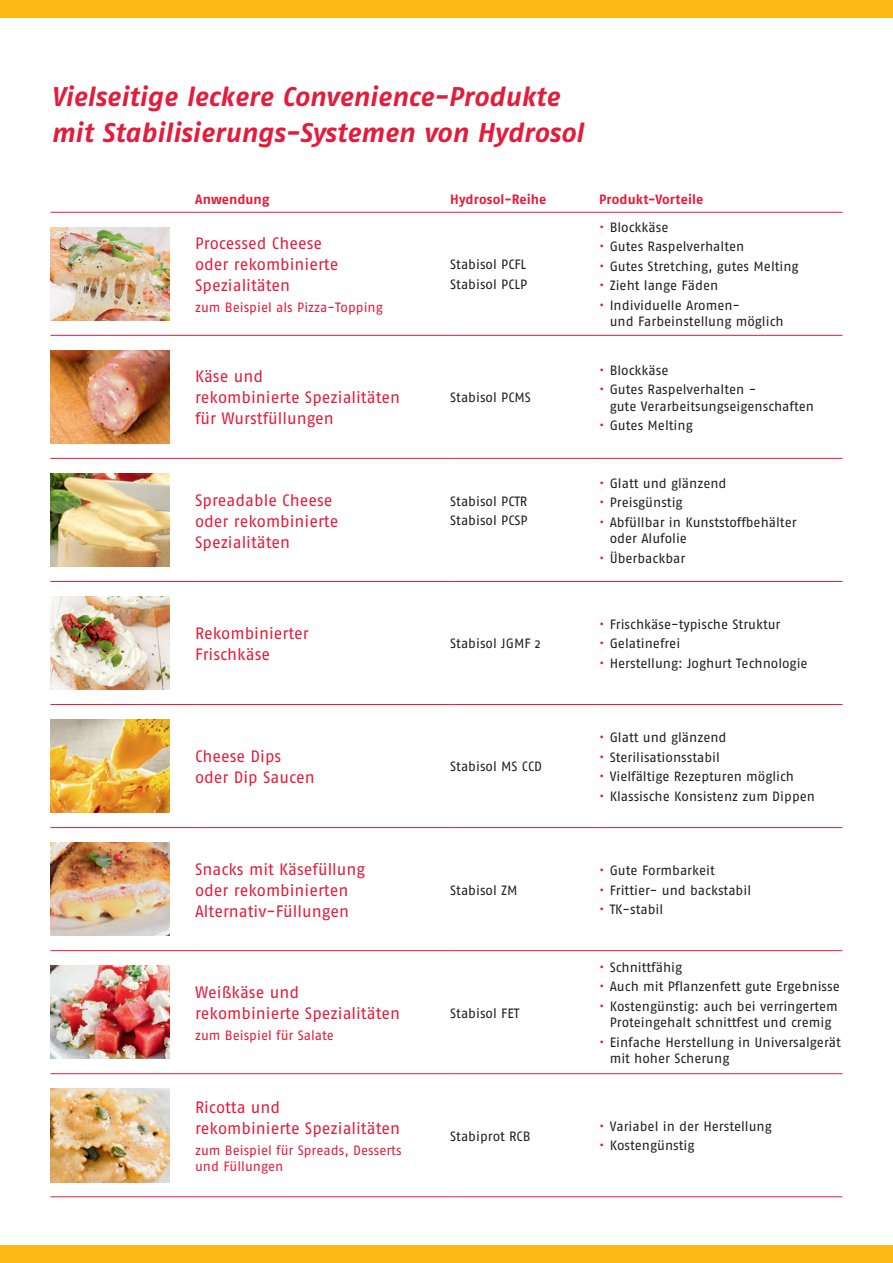
<style>
.page{position:relative;width:893px;height:1263px;background:#fff}
.page>*{position:absolute;margin:0;border:0;box-sizing:border-box;transform-origin:0 0}
.t1{font:italic 700 27px/36px "Fago No";color:#e41c3b}
.t2{font:16.5px/21px "Fago No";color:#e41c3b}
.t3{font:13.5px/16.5px "Fago No";color:#231f20}
.t4{font:13.5px/16.2px "Fago No";color:#e41c3b}
.t5{font:700 13.5px "Fago No";letter-spacing:.005em;color:#e41c3b}
.s1{color:#e41c3b}
</style>
<div class="page">
<div style="left:0;top:0;width:893px;height:17px;background:#fcb814"></div>
<hr style="left:50px;top:335px;width:145px;height:1px;background:#e41c3b">
<hr style="left:195px;top:335px;width:255px;height:1px;background:#e41c3b">
<hr style="left:450px;top:335px;width:149px;height:1px;background:#e41c3b">
<hr style="left:599px;top:335px;width:243px;height:1px;background:#e41c3b">
<hr style="left:50px;top:458px;width:145px;height:1px;background:#e41c3b">
<hr style="left:195px;top:458px;width:255px;height:1px;background:#e41c3b">
<hr style="left:450px;top:458px;width:149px;height:1px;background:#e41c3b">
<hr style="left:599px;top:458px;width:243px;height:1px;background:#e41c3b">
<hr style="left:50px;top:581px;width:145px;height:1px;background:#e41c3b">
<hr style="left:195px;top:581px;width:255px;height:1px;background:#e41c3b">
<hr style="left:450px;top:581px;width:149px;height:1px;background:#e41c3b">
<hr style="left:599px;top:581px;width:243px;height:1px;background:#e41c3b">
<hr style="left:50px;top:704px;width:145px;height:1px;background:#e41c3b">
<hr style="left:195px;top:704px;width:255px;height:1px;background:#e41c3b">
<hr style="left:450px;top:704px;width:149px;height:1px;background:#e41c3b">
<hr style="left:599px;top:704px;width:243px;height:1px;background:#e41c3b">
<hr style="left:50px;top:827px;width:145px;height:1px;background:#e41c3b">
<hr style="left:195px;top:827px;width:255px;height:1px;background:#e41c3b">
<hr style="left:450px;top:827px;width:149px;height:1px;background:#e41c3b">
<hr style="left:599px;top:827px;width:243px;height:1px;background:#e41c3b">
<hr style="left:50px;top:950px;width:145px;height:1px;background:#e41c3b">
<hr style="left:195px;top:950px;width:255px;height:1px;background:#e41c3b">
<hr style="left:450px;top:950px;width:149px;height:1px;background:#e41c3b">
<hr style="left:599px;top:950px;width:243px;height:1px;background:#e41c3b">
<hr style="left:50px;top:212px;width:145px;height:1px;background:#e41c3b">
<hr style="left:195px;top:212px;width:255px;height:1px;background:#e41c3b">
<hr style="left:450px;top:212px;width:149px;height:1px;background:#e41c3b">
<hr style="left:599px;top:212px;width:243px;height:1px;background:#e41c3b">
<hr style="left:50px;top:1073px;width:145px;height:1px;background:#e41c3b">
<hr style="left:195px;top:1073px;width:255px;height:1px;background:#e41c3b">
<hr style="left:450px;top:1073px;width:149px;height:1px;background:#e41c3b">
<hr style="left:599px;top:1073px;width:243px;height:1px;background:#e41c3b">
<hr style="left:50px;top:1196px;width:145px;height:1px;background:#e41c3b">
<hr style="left:195px;top:1196px;width:255px;height:1px;background:#e41c3b">
<hr style="left:450px;top:1196px;width:149px;height:1px;background:#e41c3b">
<hr style="left:599px;top:1196px;width:243px;height:1px;background:#e41c3b">
<img style="left:50px;top:227px;width:120px;height:94px">
<img style="left:50px;top:350px;width:120px;height:94px">
<img style="left:50px;top:473px;width:120px;height:94px">
<img style="left:50px;top:596px;width:120px;height:94px">
<img style="left:50px;top:719px;width:120px;height:94px">
<img style="left:50px;top:842px;width:120px;height:94px">
<img style="left:50px;top:965px;width:120px;height:94px">
<img style="left:50px;top:1088px;width:120px;height:94px">
<div style="left:0;top:1246px;width:893px;height:17px;background:#fcb814"></div>
<h1 class="t1" style="left:51px;top:79px;width:534px">Vielseitige leckere Convenience-Produkte mit Stabilisierungs-Systemen von Hydrosol</h1>
<p class="t5" style="left:195px;top:191px;width:76px">Anwendung</p>
<p class="t5" style="left:450px;top:191px;width:98px">Hydrosol-Reihe</p>
<p class="t5" style="left:599px;top:191px;width:106px">Produkt-Vorteile</p>
<p class="t2" style="left:195px;top:232px;width:145px">Processed Cheese oder rekombinierte<br>Spezialitäten</p>
<p class="t4" style="left:195px;top:299px;width:189px">zum Beispiel als Pizza-Topping</p>
<p class="t3" style="left:599px;top:219px;width:71px"><span class="s1">•</span> Blockkäse</p>
<p class="t3" style="left:599px;top:238px;width:147px"><span class="s1">•</span> Gutes Raspelverhalten</p>
<p class="t3" style="left:599px;top:258px;width:201px"><span class="s1">•</span> Gutes Stretching, gutes Melting</p>
<p class="t3" style="left:599px;top:277px;width:121px"><span class="s1">•</span> Zieht lange Fäden</p>
<p class="t3" style="left:610px;top:297px;width:175px;text-indent:-11px"><span class="s1">•</span> Individuelle Aromen-<br>und Farbeinstellung möglich</p>
<p class="t3" style="left:450px;top:255px;width:79px;line-height:19.5px">Stabisol PCFL<br>Stabisol PCLP</p>
<p class="t2" style="left:195px;top:366px;width:206px">Käse und<br>rekombinierte Spezialitäten für Wurstfüllungen</p>
<p class="t3" style="left:450px;top:389px;width:82px">Stabisol PCMS</p>
<p class="t2" style="left:195px;top:489px;width:145px">Spreadable Cheese oder rekombinierte<br>Spezialitäten</p>
<p class="t3" style="left:450px;top:491px;width:79px;line-height:19.5px">Stabisol PCTR<br>Stabisol PCSP</p>
<p class="t2" style="left:195px;top:623px;width:115px">Rekombinierter<br>Frischkäse</p>
<p class="t3" style="left:450px;top:635px;width:92px">Stabisol JGMF 2</p>
<p class="t2" style="left:195px;top:746px;width:121px">Cheese Dips oder Dip Saucen</p>
<p class="t3" style="left:450px;top:758px;width:93px">Stabisol MS CCD</p>
<p class="t2" style="left:195px;top:858px;width:172px">Snacks mit Käsefüllung oder rekombinierten<br>Alternativ-Füllungen</p>
<p class="t2" style="left:195px;top:981px;width:206px">Weißkäse und rekombinierte Spezialitäten</p>
<p class="t4" style="left:195px;top:1027px;width:140px">zum Beispiel für Salate</p>
<p class="t2" style="left:195px;top:1096px;width:206px">Ricotta und<br>rekombinierte Spezialitäten</p>
<p class="t4" style="left:195px;top:1142px;width:208px">zum Beispiel für Spreads, Desserts und Füllungen</p>
<p class="t3" style="left:450px;top:881px;width:69px">Stabisol ZM</p>
<p class="t3" style="left:450px;top:1004px;width:71px">Stabisol FET</p>
<p class="t3" style="left:450px;top:1127px;width:82px">Stabiprot RCB</p>
<p class="t3" style="left:599px;top:361px;width:71px"><span class="s1">•</span> Blockkäse</p>
<p class="t3" style="left:610px;top:381px;width:206px;text-indent:-11px"><span class="s1">•</span> Gutes Raspelverhalten -<br>gute Verarbeitsungseigenschaften</p>
<p class="t3" style="left:599px;top:417px;width:95px"><span class="s1">•</span> Gutes Melting</p>
<p class="t3" style="left:599px;top:475px;width:129px"><span class="s1">•</span> Glatt und glänzend</p>
<p class="t3" style="left:599px;top:494px;width:85px"><span class="s1">•</span> Preisgünstig</p>
<p class="t3" style="left:610px;top:514px;width:188px;text-indent:-11px"><span class="s1">•</span> Abfüllbar in Kunststoffbehälter oder Alufolie</p>
<p class="t3" style="left:599px;top:550px;width:88px"><span class="s1">•</span> Überbackbar</p>
<p class="t3" style="left:599px;top:616px;width:183px"><span class="s1">•</span> Frischkäse-typische Struktur</p>
<p class="t3" style="left:599px;top:635px;width:83px"><span class="s1">•</span> Gelatinefrei</p>
<p class="t3" style="left:599px;top:655px;width:210px"><span class="s1">•</span> Herstellung: Joghurt Technologie</p>
<p class="t3" style="left:599px;top:729px;width:129px"><span class="s1">•</span> Glatt und glänzend</p>
<p class="t3" style="left:599px;top:749px;width:122px"><span class="s1">•</span> Sterilisationsstabil</p>
<p class="t3" style="left:599px;top:768px;width:197px"><span class="s1">•</span> Vielfältige Rezepturen möglich</p>
<p class="t3" style="left:599px;top:788px;width:218px"><span class="s1">•</span> Klassische Konsistenz zum Dippen</p>
<p class="t3" style="left:599px;top:862px;width:117px"><span class="s1">•</span> Gute Formbarkeit</p>
<p class="t3" style="left:599px;top:881px;width:154px"><span class="s1">•</span> Frittier- und backstabil</p>
<p class="t3" style="left:599px;top:901px;width:66px"><span class="s1">•</span> TK-stabil</p>
<p class="t3" style="left:599px;top:959px;width:85px"><span class="s1">•</span> Schnittfähig</p>
<p class="t3" style="left:599px;top:978px;width:242px"><span class="s1">•</span> Auch mit Pflanzenfett gute Ergebnisse</p>
<p class="t3" style="left:599px;top:998px;width:240px;text-align:center"><span class="s1">•</span> Kostengünstig: auch bei verringertem<br>Proteingehalt schnittfest und cremig</p>
<p class="t3" style="left:610px;top:1034px;width:233px;text-indent:-11px"><span class="s1">•</span> Einfache Herstellung in Universalgerät mit hoher Scherung</p>
<p class="t3" style="left:599px;top:1118px;width:174px"><span class="s1">•</span> Variabel in der Herstellung</p>
<p class="t3" style="left:599px;top:1137px;width:97px"><span class="s1">•</span> Kostengünstig</p>
</div>
